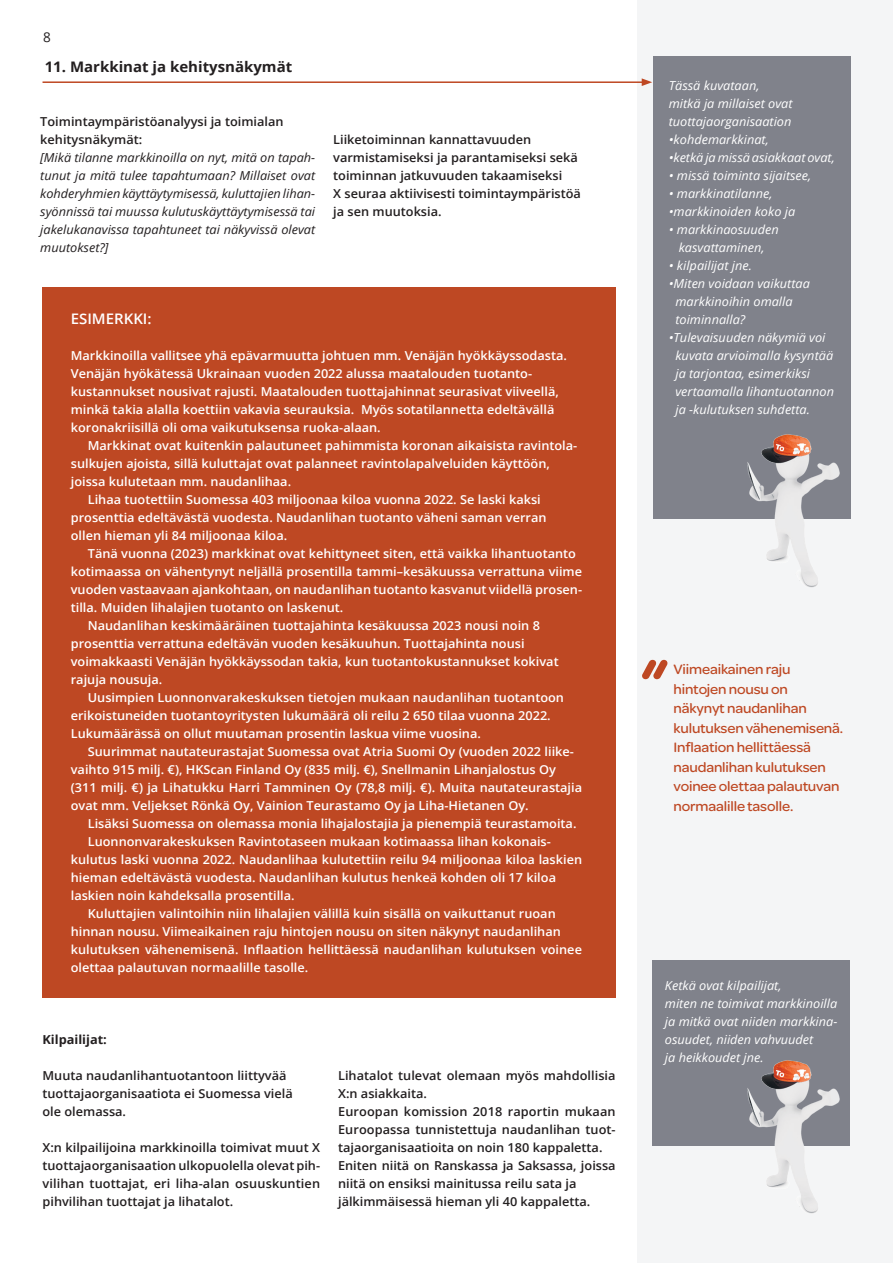
<style>
.page{position:relative;width:893px;height:1263px;background:#fff}
.page>*{position:absolute;margin:0;border:0;box-sizing:border-box;transform-origin:0 0}
.t1{font:500 14.55px/19.5px "Omnes";letter-spacing:-.01em;color:#be4823}
.t2{font:700 14.55px "Open Sans";color:#231f20}
.t3{font:600 14.55px "Open Sans";color:#fff}
.t4{font:13.5px "Open Sans";color:#231f20}
.t5{font:600 12.3px/18px "Open Sans";color:#fff}
.t6{font:600 12.3px/18px "Open Sans";color:#231f20}
.t7{font:italic 12.3px/18px "Open Sans";color:#fff}
.t8{font:italic 12.3px/18px "Open Sans";color:#231f20;text-align:justify}
.t9{font:700 12.3px "Open Sans";color:#231f20}
</style>
<div class="page">
<div style="left:637px;top:0;width:256px;height:1263px;background:#f4f5f6"></div>
<div style="left:652px;top:960px;width:198px;height:185px;background:#80828b"></div>
<div style="left:43px;top:288px;width:573px;height:710px;background:#be4823"></div>
<div style="left:653px;top:56px;width:197px;height:463px;background:#80828b"></div>
<hr style="left:43px;top:81px;width:601px;height:2px;background:#be4823">
<svg style="left:642px;top:78px;width:10px;height:8px"></svg>
<svg style="left:642px;top:660px;width:25px;height:19px"></svg>
<img style="left:747px;top:425px;width:104px;height:162px">
<img style="left:706px;top:1060px;width:144px;height:153px">
<p class="t4" style="left:43px;top:28px;width:9px">8</p>
<p class="t2" style="left:45px;top:56px;width:249px">11. Markkinat ja kehitysnäkymät</p>
<p class="t6" style="left:40px;top:112px;width:245px">Toimintaympäristöanalyysi ja toimialan kehitysnäkymät:</p>
<p class="t8" style="left:40px;top:148px;width:276px">[Mikä tilanne markkinoilla on nyt, mitä on tapah&shy;tunut ja mitä tulee tapahtumaan? Millaiset ovat kohderyhmien käyttäytymisessä, kuluttajien lihan&shy;syönnissä tai muussa kulutuskäyttäytymisessä tai jakelukanavissa tapahtuneet tai näkyvissä olevat muutokset?]</p>
<p class="t6" style="left:333px;top:130px;width:249px">Liiketoiminnan kannattavuuden varmistamiseksi ja parantamiseksi sekä toiminnan jatkuvuuden takaamiseksi<br>X seuraa aktiivisesti toimintaympäristöä ja sen muutoksia.</p>
<p class="t3" style="left:71px;top:309px;width:82px">ESIMERKKI:</p>
<p class="t5" style="left:71px;top:346px;width:498px">Markkinoilla vallitsee yhä epävarmuutta johtuen mm. Venäjän hyökkäyssodasta.<br>Venäjän hyökätessä Ukrainaan vuoden 2022 alussa maatalouden tuotanto&shy;kustannukset nousivat rajusti. Maatalouden tuottajahinnat seurasivat viiveellä, minkä takia alalla koettiin vakavia seurauksia. Myös sotatilannetta edeltävällä koronakriisillä oli oma vaikutuksensa ruoka-alaan.</p>
<p class="t5" style="left:88px;top:436px;width:491px">Markkinat ovat kuitenkin palautuneet pahimmista koronan aikaisista ravintola-</p>
<p class="t5" style="left:71px;top:454px;width:481px">sulkujen ajoista, sillä kuluttajat ovat palanneet ravintolapalveluiden käyttöön,</p>
<p class="t5" style="left:71px;top:472px;width:222px">joissa kulutetaan mm. naudanlihaa.</p>
<p class="t5" style="left:88px;top:490px;width:455px">Lihaa tuotettiin Suomessa 403 miljoonaa kiloa vuonna 2022. Se laski kaksi</p>
<p class="t5" style="left:71px;top:508px;width:477px">prosenttia edeltävästä vuodesta. Naudanlihan tuotanto väheni saman verran</p>
<p class="t5" style="left:71px;top:526px;width:218px">ollen hieman yli 84 miljoonaa kiloa.</p>
<p class="t5" style="left:88px;top:544px;width:490px">Tänä vuonna (2023) markkinat ovat kehittyneet siten, että vaikka lihantuotanto</p>
<p class="t5" style="left:71px;top:562px;width:513px">kotimaassa on vähentynyt neljällä prosentilla tammi–kesäkuussa verrattuna viime</p>
<p class="t5" style="left:71px;top:580px;width:513px">vuoden vastaavaan ajankohtaan, on naudanlihan tuotanto kasvanut viidellä prosen-</p>
<p class="t5" style="left:71px;top:598px;width:274px">tilla. Muiden lihalajien tuotanto on laskenut.</p>
<p class="t5" style="left:88px;top:616px;width:454px">Naudanlihan keskimääräinen tuottajahinta kesäkuussa 2023 nousi noin 8</p>
<p class="t5" style="left:71px;top:634px;width:455px">prosenttia verrattuna edeltävän vuoden kesäkuuhun. Tuottajahinta nousi</p>
<p class="t5" style="left:71px;top:652px;width:489px">voimakkaasti Venäjän hyökkäyssodan takia, kun tuotantokustannukset kokivat</p>
<p class="t5" style="left:71px;top:670px;width:93px">rajuja nousuja.</p>
<p class="t5" style="left:88px;top:688px;width:478px">Uusimpien Luonnonvarakeskuksen tietojen mukaan naudanlihan tuotantoon</p>
<p class="t5" style="left:71px;top:706px;width:481px">erikoistuneiden tuotantoyritysten lukumäärä oli reilu 2 650 tilaa vuonna 2022.</p>
<p class="t5" style="left:71px;top:724px;width:412px">Lukumäärässä on ollut muutaman prosentin laskua viime vuosina.</p>
<p class="t5" style="left:88px;top:742px;width:488px">Suurimmat nautateurastajat Suomessa ovat Atria Suomi Oy (vuoden 2022 liike-</p>
<p class="t5" style="left:71px;top:760px;width:487px">vaihto 915 milj. €), HKScan Finland Oy (835 milj. €), Snellmanin Lihanjalostus Oy</p>
<p class="t5" style="left:71px;top:778px;width:513px">(311 milj. €) ja Lihatukku Harri Tamminen Oy (78,8 milj. €). Muita nautateurastajia</p>
<p class="t5" style="left:71px;top:796px;width:459px">ovat mm. Veljekset Rönkä Oy, Vainion Teurastamo Oy ja Liha-Hietanen Oy.</p>
<p class="t5" style="left:88px;top:814px;width:490px">Lisäksi Suomessa on olemassa monia lihajalostajia ja pienempiä teurastamoita.</p>
<p class="t5" style="left:88px;top:832px;width:465px">Luonnonvarakeskuksen Ravintotaseen mukaan kotimaassa lihan kokonais-</p>
<p class="t5" style="left:71px;top:850px;width:513px">kulutus laski vuonna 2022. Naudanlihaa kulutettiin reilu 94 miljoonaa kiloa laskien</p>
<p class="t5" style="left:71px;top:868px;width:487px">hieman edeltävästä vuodesta. Naudanlihan kulutus henkeä kohden oli 17 kiloa</p>
<p class="t5" style="left:71px;top:886px;width:225px">laskien noin kahdeksalla prosentilla.</p>
<p class="t5" style="left:88px;top:904px;width:469px">Kuluttajien valintoihin niin lihalajien välillä kuin sisällä on vaikuttanut ruoan</p>
<p class="t5" style="left:71px;top:922px;width:492px">hinnan nousu. Viimeaikainen raju hintojen nousu on siten näkynyt naudanlihan</p>
<p class="t5" style="left:71px;top:940px;width:513px">kulutuksen vähenemisenä. Inflaation hellittäessä naudanlihan kulutuksen voinee</p>
<p class="t5" style="left:71px;top:958px;width:239px">olettaa palautuvan normaalille tasolle.</p>
<p class="t9" style="left:43px;top:1031px;width:66px">Kilpailijat:</p>
<p class="t6" style="left:43px;top:1066px;width:252px">Muuta naudanlihantuotantoon liittyvää tuottajaorganisaatiota ei Suomessa vielä ole olemassa.</p>
<p class="t6" style="left:43px;top:1138px;width:279px;text-align:justify">X:n kilpailijoina markkinoilla toimivat muut X tuottajaorganisaation ulkopuolella olevat pih&shy;vilihan tuottajat, eri liha-alan osuuskuntien pihvilihan tuottajat ja lihatalot.</p>
<p class="t6" style="left:338px;top:1066px;width:279px">Lihatalot tulevat olemaan myös mahdollisia X:n asiakkaita.<br>Euroopan komission 2018 raportin mukaan Euroopassa tunnistettuja naudanlihan tuot&shy;tajaorganisaatioita on noin 180 kappaletta.<br>Eniten niitä on Ranskassa ja Saksassa, joissa niitä on ensiksi mainitussa reilu sata ja jälkimmäisessä hieman yli 40 kappaletta.</p>
<p class="t7" style="left:669px;top:76px;width:125px">Tässä kuvataan, mitkä ja millaiset ovat tuottajaorganisaation</p>
<p class="t7" style="left:669px;top:130px;width:101px">•kohdemarkkinat,</p>
<p class="t7" style="left:669px;top:148px;width:167px">•ketkä ja missä asiakkaat ovat,</p>
<p class="t7" style="left:669px;top:166px;width:144px">• missä toiminta sijaitsee,</p>
<p class="t7" style="left:669px;top:184px;width:105px">• markkinatilanne,</p>
<p class="t7" style="left:669px;top:202px;width:128px">•markkinoiden koko ja</p>
<p class="t7" style="left:669px;top:220px;width:112px;text-align:center">• markkinaosuuden kasvattaminen,</p>
<p class="t7" style="left:669px;top:256px;width:85px">• kilpailijat jne.</p>
<p class="t7" style="left:675px;top:274px;width:136px;text-indent:-7px">•Miten voidaan vaikuttaa markkinoihin omalla toiminnalla?</p>
<p class="t7" style="left:675px;top:328px;width:160px;text-indent:-7px">•Tulevaisuuden näkymiä voi kuvata arvioimalla kysyntää ja tarjontaa, esimerkiksi vertaamalla lihantuotannon ja -kulutuksen suhdetta.</p>
<p class="t1" style="left:673px;top:659px;width:171px">Viimeaikainen raju hintojen nousu on<br>näkynyt naudanlihan kulutuksen vähenemisenä.<br>Inflaation hellittäessä naudanlihan kulutuksen voinee olettaa palautuvan normaalille tasolle.</p>
<p class="t7" style="left:665px;top:976px;width:174px">Ketkä ovat kilpailijat,<br>miten ne toimivat markkinoilla ja mitkä ovat niiden markkina&shy;osuudet, niiden vahvuudet<br>ja heikkoudet jne.</p>
</div>
